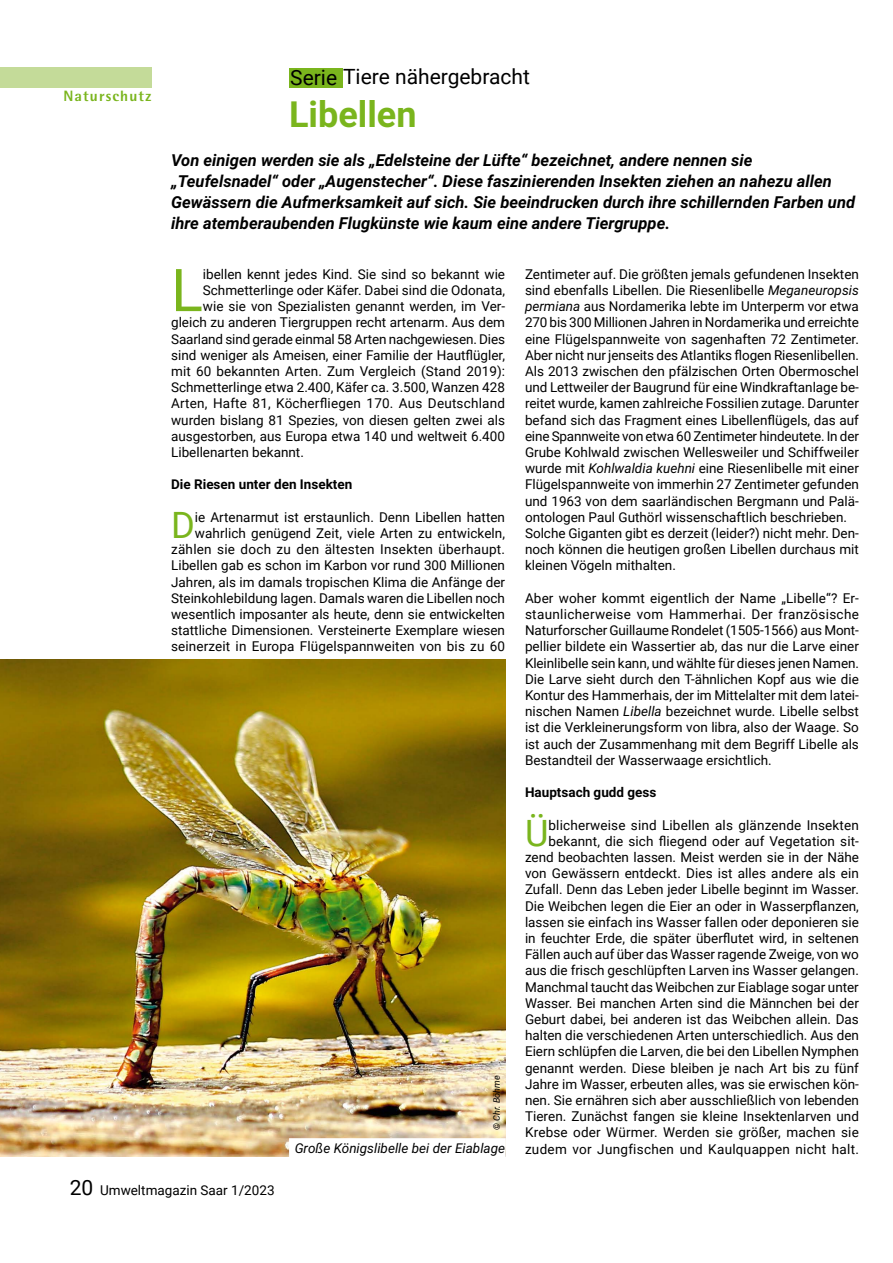
<style>
.page{position:relative;width:893px;height:1263px;background:#fff}
.page>*{position:absolute;margin:0;border:0;box-sizing:border-box;transform-origin:0 0}
.t1{font:59.1px "Roboto";color:#7ab51d}
.t2{font:36.3px "Roboto";color:#7ab51d}
.t3{font:700 36px "Roboto";color:#7ab51d}
.t4{font:21px "Roboto";color:#000}
.t5{font:italic 700 16.5px/21px "Roboto";color:#000}
.t6{font:800 15px "Agfa Rotis Semisans";letter-spacing:.075em;color:#7ab51d}
.t7{font:13.5px/16.2px "Roboto";color:#000;text-align:right}
.t8{font:700 13.5px "Roboto";color:#000}
.t9{font:italic 13.5px "Roboto";color:#000}
.t10{font:italic 9px "Roboto";color:#000}
.s1{font-style:italic}
.s2{font-size:21px}
</style>
<div class="page">
<div style="left:289px;top:68px;width:53px;height:20px;background:#7ab51d"></div>
<div style="left:0;top:67px;width:151px;height:20px;background:#c4db99"></div>
<img style="left:0;top:659px;width:505px;height:498px">
<div style="left:289px;top:1138px;width:217px;height:22px;background:#fff;border:2px solid #fff"></div>
<p class="t6" style="left:63px;top:86px;width:89px">Naturschutz</p>
<h3 class="t4" style="left:290px;top:62px;width:241px">Serie Tiere nähergebracht</h3>
<h3 class="t3" style="left:289px;top:89px;width:129px">Libellen</h3>
<p class="t5" style="left:171px;top:149px;width:685px">Von einigen werden sie als „Edelsteine der Lüfte“ bezeichnet, andere nennen sie „Teufelsnadel“ oder „Augenstecher“. Diese faszinierenden Insekten ziehen an nahezu allen Gewässern die Aufmerksamkeit auf sich. Sie beeindrucken durch ihre schillernden Farben und ihre atemberaubenden Flugkünste wie kaum eine andere Tiergruppe.</p>
<h1 class="t1" style="left:171px;top:249px;width:33px">L</h1>
<p class="t7" style="left:203px;top:265px;width:304px">ibellen kennt jedes Kind. Sie sind so bekannt wie</p>
<p class="t7" style="left:203px;top:281px;width:304px">Schmetterlinge oder Käfer. Dabei sind die Odonata,</p>
<p class="t7" style="left:203px;top:298px;width:304px">wie sie von Spezialisten genannt werden, im Ver-</p>
<p class="t7" style="left:171px;top:314px;width:335px">gleich zu anderen Tiergruppen recht artenarm. Aus dem</p>
<p class="t7" style="left:171px;top:330px;width:335px">Saarland sind gerade einmal 58 Arten nachgewiesen. Dies</p>
<p class="t7" style="left:171px;top:346px;width:335px">sind weniger als Ameisen, einer Familie der Hautflügler,</p>
<p class="t7" style="left:171px;top:362px;width:335px">mit 60 bekannten Arten. Zum Vergleich (Stand 2019):</p>
<p class="t7" style="left:171px;top:379px;width:335px">Schmetterlinge etwa 2.400, Käfer ca. 3.500, Wanzen 428</p>
<p class="t7" style="left:171px;top:395px;width:335px">Arten, Hafte 81, Köcherfliegen 170. Aus Deutschland</p>
<p class="t7" style="left:171px;top:411px;width:335px">wurden bislang 81 Spezies, von diesen gelten zwei als</p>
<p class="t7" style="left:171px;top:427px;width:335px">ausgestorben, aus Europa etwa 140 und weltweit 6.400</p>
<p class="t7" style="left:171px;top:443px;width:134px">Libellenarten bekannt.</p>
<p class="t8" style="left:171px;top:475px;width:183px">Die Riesen unter den Insekten</p>
<h2 class="t2" style="left:171px;top:500px;width:25px">D</h2>
<p class="t7" style="left:171px;top:508px;width:335px">ie Artenarmut ist erstaunlich. Denn Libellen hatten wahrlich genügend Zeit, viele Arten zu entwickeln, zählen sie doch zu den ältesten Insekten überhaupt.<br>Libellen gab es schon im Karbon vor rund 300 Millionen Jahren, als im damals tropischen Klima die Anfänge der Steinkohlebildung lagen. Damals waren die Libellen noch wesentlich imposanter als heute, denn sie entwickelten stattliche Dimensionen. Versteinerte Exemplare wiesen seinerzeit in Europa Flügelspannweiten von bis zu 60</p>
<p class="t10" style="left:490px;top:1130px;width:56px;rotate:-90deg">© Chr. Böhme</p>
<p class="t9" style="left:295px;top:1139px;width:212px">Große Königslibelle bei der Eiablage</p>
<p class="t7" style="left:525px;top:265px;width:335px;text-align:left">Zentimeter auf. Die größten jemals gefundenen Insekten sind ebenfalls Libellen. Die Riesenlibelle <span class="s1">Meganeuropsis permiana</span> aus Nordamerika lebte im Unterperm vor etwa 270 bis 300 Millionen Jahren in Nordamerika und erreichte eine Flügelspannweite von sagenhaften 72 Zentimeter.<br>Aber nicht nur jenseits des Atlantiks flogen Riesenlibellen.<br>Als 2013 zwischen den pfälzischen Orten Obermoschel und Lettweiler der Baugrund für eine Windkraftanlage be&shy;reitet wurde, kamen zahlreiche Fossilien zutage. Darunter befand sich das Fragment eines Libellenflügels, das auf eine Spannweite von etwa 60 Zentimeter hindeutete. In der Grube Kohlwald zwischen Wellesweiler und Schiffweiler wurde mit <span class="s1">Kohlwaldia kuehni</span> eine Riesenlibelle mit einer Flügelspannweite von immerhin 27 Zentimeter gefunden und 1963 von dem saarländischen Bergmann und Palä&shy;ontologen Paul Guthörl wissenschaftlich beschrieben.<br>Solche Giganten gibt es derzeit (leider?) nicht mehr. Den&shy;noch können die heutigen großen Libellen durchaus mit kleinen Vögeln mithalten.</p>
<p class="t7" style="left:525px;top:589px;width:335px;text-align:justify">Aber woher kommt eigentlich der Name „Libelle“? Er&shy;staunlicherweise vom Hammerhai. Der französische Naturforscher Guillaume Rondelet (1505-1566) aus Mont&shy;pellier bildete ein Wassertier ab, das nur die Larve einer Kleinlibelle sein kann, und wählte für dieses jenen Namen.<br>Die Larve sieht durch den T-ähnlichen Kopf aus wie die Kontur des Hammerhais, der im Mittelalter mit dem latei&shy;nischen Namen <span class="s1">Libella</span> bezeichnet wurde. Libelle selbst ist die Verkleinerungsform von libra, also der Waage. So ist auch der Zusammenhang mit dem Begriff Libelle als Bestandteil der Wasserwaage ersichtlich.</p>
<p class="t8" style="left:525px;top:783px;width:133px">Hauptsach gudd gess</p>
<h2 class="t2" style="left:525px;top:807px;width:25px">Ü</h2>
<p class="t7" style="left:525px;top:816px;width:335px">blicherweise sind Libellen als glänzende Insekten bekannt, die sich fliegend oder auf Vegetation sit&shy;zend beobachten lassen. Meist werden sie in der Nähe von Gewässern entdeckt. Dies ist alles andere als ein Zufall. Denn das Leben jeder Libelle beginnt im Wasser.<br>Die Weibchen legen die Eier an oder in Wasserpflanzen, lassen sie einfach ins Wasser fallen oder deponieren sie in feuchter Erde, die später überflutet wird, in seltenen Fällen auch auf über das Wasser ragende Zweige, von wo aus die frisch geschlüpften Larven ins Wasser gelangen.<br>Manchmal taucht das Weibchen zur Eiablage sogar unter Wasser. Bei manchen Arten sind die Männchen bei der Geburt dabei, bei anderen ist das Weibchen allein. Das halten die verschiedenen Arten unterschiedlich. Aus den Eiern schlüpfen die Larven, die bei den Libellen Nymphen genannt werden. Diese bleiben je nach Art bis zu fünf Jahre im Wasser, erbeuten alles, was sie erwischen kön&shy;nen. Sie ernähren sich aber ausschließlich von lebenden Tieren. Zunächst fangen sie kleine Insektenlarven und Krebse oder Würmer. Werden sie größer, machen sie zudem vor Jungfischen und Kaulquappen nicht halt.</p>
<p class="t7" style="left:70px;top:1181px;width:206px"><span class="s2">20</span> Umweltmagazin Saar 1/2023</p>
</div>
